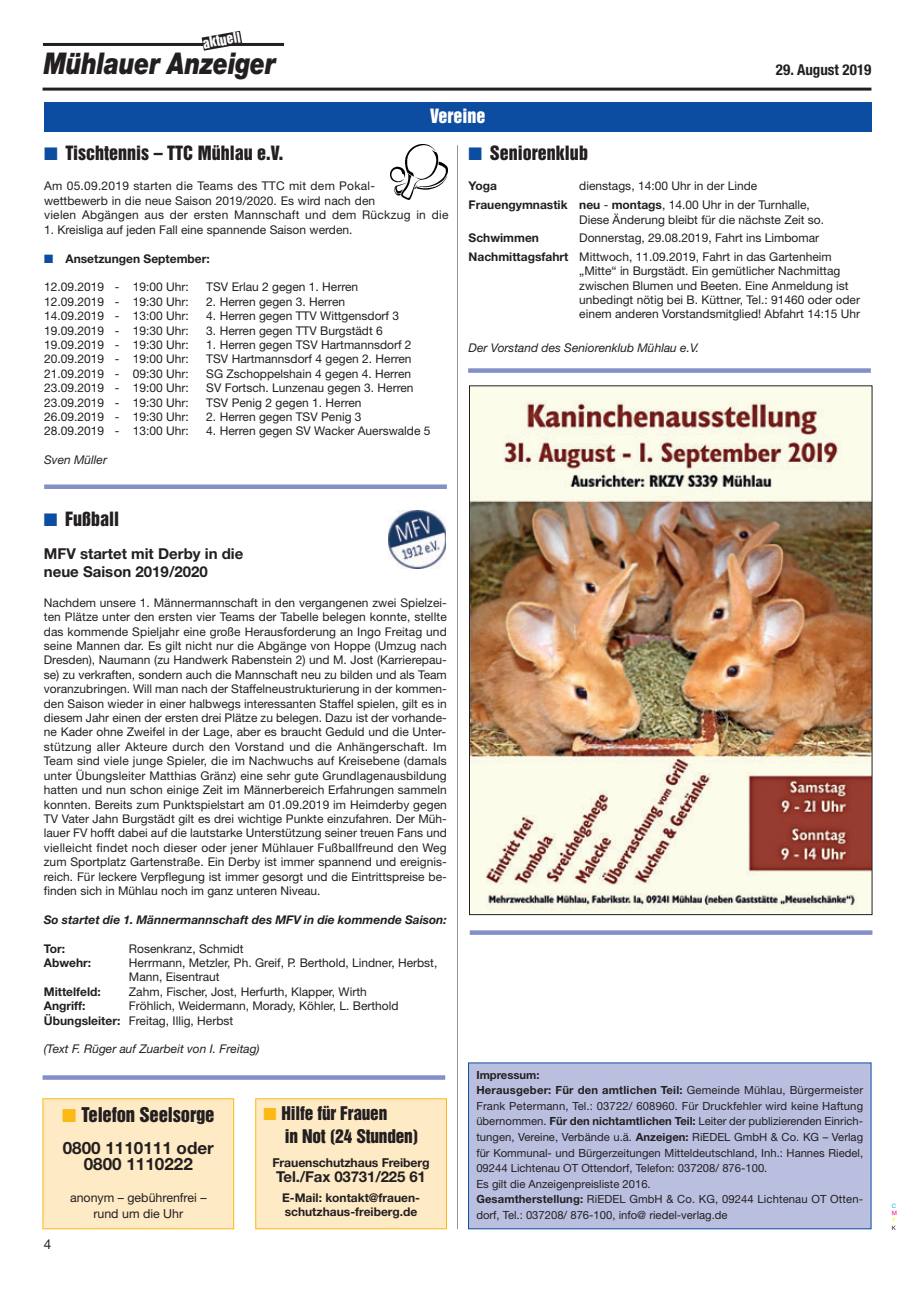
<style>
.page{position:relative;width:915px;height:1293px;background:#fff}
.page>*{position:absolute;margin:0;border:0;box-sizing:border-box;transform-origin:0 0}
.t1{font:italic 900 30px "Helvetica Neue";letter-spacing:-.01em;color:#231f20;scale:.8 1}
.t2{font:18.6px "Helvetica Inserat";letter-spacing:-.01em;color:#231f20}
.t3{font:18px "Helvetica Inserat";color:#231f20}
.t4{font:18px "Helvetica Inserat";color:#fff}
.t5{font:17.25px/22.4px "Helvetica Inserat";letter-spacing:-.01em;color:#231f20}
.t6{font:700 17.1px/16.2px "Helvetica Neue";color:#231f20;text-align:center}
.t7{font:700 15px/18px "Helvetica Neue";color:#231f20}
.t8{font:700 condensed 15px "Helvetica Neue";color:#231f20}
.t9{font:13.5px "Helvetica Inserat";color:#fff}
.t10{font:13.5px "Helvetica Neue";color:#231f20}
.t11{font:12.45px/16.2px "Helvetica Neue";color:#231f20;text-align:center}
.t12{font:700 12.3px "Helvetica Neue";letter-spacing:-.01em;color:#231f20}
.t13{font:12px/14.4px "Helvetica Neue";color:#231f20}
.t14{font:12px/14.4px "Helvetica Neue";letter-spacing:.02em;color:#231f20}
.t15{font:700 12px/14.4px "Helvetica Neue";color:#231f20}
.t16{font:italic 12px "Helvetica Neue";color:#231f20}
.t17{font:italic 700 12px "Helvetica Neue";color:#231f20}
.t18{font:11.25px/15.6px "Helvetica Neue";color:#231f20}
.t19{font:6px "Helvetica Neue";color:#00aeef}
.t20{font:6px "Helvetica Neue";color:#ed028c}
.t21{font:6px "Helvetica Neue";color:#fff101}
.t22{font:6px "Helvetica Neue";color:#231f20}
.s1{color:#0d4da1}
.s2{font-weight:700}
.s3{color:#fcb814}
</style>
<div class="page">
<hr style="left:43px;top:88px;width:828px;height:3px;background:#231f20">
<hr style="left:43px;top:43px;width:241px;height:3px;background:#231f20">
<svg style="left:201px;top:31px;width:41px;height:20px"></svg>
<div style="left:468px;top:1063px;width:402px;height:165px;background:#babfe0"></div>
<div style="left:468px;top:1062px;width:403px;height:167px;border:1px solid #0d4da1"></div>
<div style="left:43px;top:1099px;width:190px;height:129px;background:#feeac4"></div>
<div style="left:43px;top:1098px;width:191px;height:131px;border:1px solid #fcb814"></div>
<div style="left:256px;top:1099px;width:190px;height:129px;background:#feeac4"></div>
<div style="left:255px;top:1098px;width:191px;height:131px;border:1px solid #fcb814"></div>
<img style="left:471px;top:387px;width:399px;height:526px">
<div style="left:44px;top:102px;width:827px;height:30px;background:#0d4da1"></div>
<img style="left:390px;top:145px;width:57px;height:55px">
<img style="left:388px;top:511px;width:58px;height:58px">
<div style="left:44px;top:484px;width:402px;height:5px;background:#838fc7"></div>
<svg style="left:43px;top:1075px;width:402px;height:4px;background:#8b97cb"></svg>
<div style="left:468px;top:368px;width:402px;height:5px;background:#838fc7"></div>
<div style="left:469px;top:930px;width:403px;height:5px;background:#838fc7"></div>
<hr style="left:457px;top:145px;width:1px;height:1084px;background:#939598">
<p class="t9" style="left:202px;top:38px;width:40px;rotate:-10deg">aktuell</p>
<h1 class="t1" style="left:44px;top:52px;width:291px">Mühlauer Anzeiger</h1>
<p class="t8" style="left:775px;top:65px;width:97px">29. August 2019</p>
<h3 class="t4" style="left:430px;top:109px;width:57px">Vereine</h3>
<h3 class="t3" style="left:468px;top:145px;width:121px"><span class="s1">■</span> Seniorenklub</h3>
<p class="t15" style="left:468px;top:180px;width:30px">Yoga</p>
<h3 class="t3" style="left:44px;top:145px;width:240px"><span class="s1">■</span> Tischtennis – TTC Mühlau e.V.</h3>
<p class="t14" style="left:44px;top:180px;width:405px">Am 05.09.2019 starten die Teams des TTC mit dem Pokal-<br>wettbewerb in die neue Saison 2019/2020. Es wird nach den<br>vielen Abgängen aus der ersten Mannschaft und dem Rückzug in die</p>
<p class="t13" style="left:44px;top:223px;width:310px">1. Kreisliga auf jeden Fall eine spannende Saison werden.</p>
<p class="t15" style="left:44px;top:253px;width:167px"><span class="s1">■</span> Ansetzungen September:</p>
<p class="t13" style="left:44px;top:281px;width:146px">12.09.2019 - 19:00 Uhr:</p>
<p class="t13" style="left:206px;top:281px;width:153px">TSV Erlau 2 gegen 1. Herren</p>
<p class="t13" style="left:44px;top:295px;width:146px">12.09.2019 - 19:30 Uhr:</p>
<p class="t13" style="left:206px;top:295px;width:140px">2. Herren gegen 3. Herren</p>
<p class="t13" style="left:44px;top:310px;width:146px">14.09.2019 - 13:00 Uhr:</p>
<p class="t13" style="left:206px;top:310px;width:194px">4. Herren gegen TTV Wittgensdorf 3</p>
<p class="t13" style="left:44px;top:324px;width:146px">19.09.2019 - 19:30 Uhr:</p>
<p class="t13" style="left:206px;top:324px;width:178px">3. Herren gegen TTV Burgstädt 6</p>
<p class="t13" style="left:44px;top:339px;width:146px">19.09.2019 - 19:30 Uhr:</p>
<p class="t13" style="left:206px;top:339px;width:207px">1. Herren gegen TSV Hartmannsdorf 2</p>
<p class="t13" style="left:44px;top:353px;width:146px">20.09.2019 - 19:00 Uhr:</p>
<p class="t13" style="left:206px;top:353px;width:207px">TSV Hartmannsdorf 4 gegen 2. Herren</p>
<p class="t13" style="left:44px;top:367px;width:146px">21.09.2019 - 09:30 Uhr:</p>
<p class="t13" style="left:206px;top:367px;width:206px">SG Zschoppelshain 4 gegen 4. Herren</p>
<p class="t13" style="left:44px;top:382px;width:146px">23.09.2019 - 19:00 Uhr:</p>
<p class="t13" style="left:206px;top:382px;width:209px">SV Fortsch. Lunzenau gegen 3. Herren</p>
<p class="t13" style="left:44px;top:396px;width:146px">23.09.2019 - 19:30 Uhr:</p>
<p class="t13" style="left:206px;top:396px;width:157px">TSV Penig 2 gegen 1. Herren</p>
<p class="t13" style="left:44px;top:411px;width:146px">26.09.2019 - 19:30 Uhr:</p>
<p class="t13" style="left:206px;top:411px;width:157px">2. Herren gegen TSV Penig 3</p>
<p class="t13" style="left:44px;top:425px;width:146px">28.09.2019 - 13:00 Uhr:</p>
<p class="t13" style="left:206px;top:425px;width:226px">4. Herren gegen SV Wacker Auerswalde 5</p>
<p class="t16" style="left:44px;top:455px;width:64px">Sven Müller</p>
<p class="t13" style="left:468px;top:178px;width:343px;line-height:18.6px;text-indent:111px">dienstags, 14:00 Uhr in der Linde<br><span class="s2">Frauengymnastik neu</span> - <span class="s2">montags</span>, 14.00 Uhr in der Turnhalle,</p>
<p class="t13" style="left:579px;top:213px;width:246px">Diese Änderung bleibt für die nächste Zeit so.</p>
<p class="t15" style="left:468px;top:232px;width:72px">Schwimmen</p>
<p class="t13" style="left:468px;top:230px;width:364px;line-height:18.6px;text-indent:111px">Donnerstag, 29.08.2019, Fahrt ins Limbomar<br><span class="s2">Nachmittagsfahrt</span> Mittwoch, 11.09.2019, Fahrt in das Gartenheim</p>
<p class="t13" style="left:579px;top:265px;width:282px">„Mitte“ in Burgstädt. Ein gemütlicher Nachmittag zwischen Blumen und Beeten. Eine Anmeldung ist unbedingt nötig bei B. Küttner, Tel.: 91460 oder oder einem anderen Vorstandsmitglied! Abfahrt 14:15 Uhr</p>
<p class="t16" style="left:468px;top:343px;width:232px">Der Vorstand des Seniorenklub Mühlau e.V.</p>
<h3 class="t3" style="left:44px;top:511px;width:77px"><span class="s1">■</span> Fußball</h3>
<p class="t7" style="left:44px;top:545px;width:201px">MFV startet mit Derby in die neue Saison 2019/2020</p>
<p class="t13" style="left:44px;top:596px;width:404px;text-align:justify">Nachdem unsere 1. Männermannschaft in den vergangenen zwei Spielzei&shy;ten Plätze unter den ersten vier Teams der Tabelle belegen konnte, stellte das kommende Spieljahr eine große Herausforderung an Ingo Freitag und seine Mannen dar. Es gilt nicht nur die Abgänge von Hoppe (Umzug nach Dresden), Naumann (zu Handwerk Rabenstein 2) und M. Jost (Karrierepau&shy;se) zu verkraften, sondern auch die Mannschaft neu zu bilden und als Team voranzubringen. Will man nach der Staffelneustrukturierung in der kommen&shy;den Saison wieder in einer halbwegs interessanten Staffel spielen, gilt es in diesem Jahr einen der ersten drei Plätze zu belegen. Dazu ist der vorhande&shy;ne Kader ohne Zweifel in der Lage, aber es braucht Geduld und die Unter&shy;stützung aller Akteure durch den Vorstand und die Anhängerschaft. Im Team sind viele junge Spieler, die im Nachwuchs auf Kreisebene (damals unter Übungsleiter Matthias Gränz) eine sehr gute Grundlagenausbildung hatten und nun schon einige Zeit im Männerbereich Erfahrungen sammeln konnten. Bereits zum Punktspielstart am 01.09.2019 im Heimderby gegen TV Vater Jahn Burgstädt gilt es drei wichtige Punkte einzufahren. Der Müh&shy;lauer FV hofft dabei auf die lautstarke Unterstützung seiner treuen Fans und vielleicht findet noch dieser oder jener Mühlauer Fußballfreund den Weg zum Sportplatz Gartenstraße. Ein Derby ist immer spannend und ereignis&shy;reich. Für leckere Verpflegung ist immer gesorgt und die Eintrittspreise be&shy;finden sich in Mühlau noch im ganz unteren Niveau.</p>
<p class="t17" style="left:44px;top:915px;width:404px">So startet die 1. Männermannschaft des MFV in die kommende Saison:</p>
<p class="t15" style="left:44px;top:942px;width:23px">Tor:</p>
<p class="t13" style="left:129px;top:942px;width:116px">Rosenkranz, Schmidt</p>
<p class="t15" style="left:44px;top:956px;width:49px">Abwehr:</p>
<p class="t13" style="left:129px;top:956px;width:310px">Herrmann, Metzler, Ph. Greif, P. Berthold, Lindner, Herbst,<br>Mann, Eisentraut</p>
<p class="t15" style="left:44px;top:985px;width:59px">Mittelfeld:</p>
<p class="t13" style="left:129px;top:985px;width:239px">Zahm, Fischer, Jost, Herfurth, Klapper, Wirth</p>
<p class="t15" style="left:44px;top:999px;width:43px">Angriff:</p>
<p class="t13" style="left:44px;top:1000px;width:356px;text-indent:85px">Fröhlich, Weidermann, Morady, Köhler, L. Berthold<br><span class="s2">Übungsleiter:</span> Freitag, Illig, Herbst</p>
<p class="t16" style="left:44px;top:1044px;width:217px">(Text F. Rüger auf Zuarbeit von I. Freitag)</p>
<p class="t10" style="left:44px;top:1239px;width:9px">4</p>
<h2 class="t2" style="left:62px;top:1106px;width:154px"><span class="s3">■</span> Telefon Seelsorge</h2>
<h3 class="t6" style="left:63px;top:1141px;width:152px">0800 1110111 oder<br>0800 1110222</h3>
<p class="t11" style="left:70px;top:1191px;width:138px">anonym – gebührenfrei – rund um die Uhr</p>
<h3 class="t5" style="left:285px;top:1103px;width:135px;text-indent:-21px"><span class="s3">■</span> Hilfe für Frauen<br>in Not (24 Stunden)</h3>
<p class="t12" style="left:272px;top:1158px;width:159px">Frauenschutzhaus Freiberg</p>
<p class="t7" style="left:276px;top:1168px;width:151px">Tel./Fax 03731/225 61</p>
<p class="t15" style="left:282px;top:1191px;width:140px">E-Mail: kontakt@frauen&shy;schutzhaus-freiberg.de</p>
<p class="t18" style="left:476px;top:1068px;width:388px"><span class="s2">Impressum:<br>Herausgeber: Für den amtlichen Teil:</span> Gemeinde Mühlau, Bürger meis ter Frank Petermann, Tel.: 03722/ 608960. Für Druckfehler wird keine Haftung übernommen. <span class="s2">Für den nichtamtlichen Teil:</span> Leiter der publizierenden Einrich&shy;tungen, Vereine, Verbände u.ä. <span class="s2">Anzeigen:</span> RiEDEL GmbH &amp; Co. KG – Verlag für Kommunal- und Bürgerzeitungen Mitteldeutschland, Inh.: Hannes Riedel, 09244 Lichtenau OT Ottendorf, Telefon: 037208/ 876-100.<br>Es gilt die Anzeigenpreisliste 2016.<br><span class="s2">Gesamtherstellung:</span> RiEDEL GmbH &amp; Co. KG, 09244 Lichtenau OT Otten&shy;dorf, Tel.: 037208/ 876-100, info@ riedel-verlag.de</p>
<p class="t19" style="left:891px;top:1203px;width:6px">C</p>
<p class="t20" style="left:891px;top:1211px;width:7px">M</p>
<p class="t21" style="left:891px;top:1218px;width:5px">Y</p>
<p class="t22" style="left:891px;top:1225px;width:6px">K</p>
</div>
